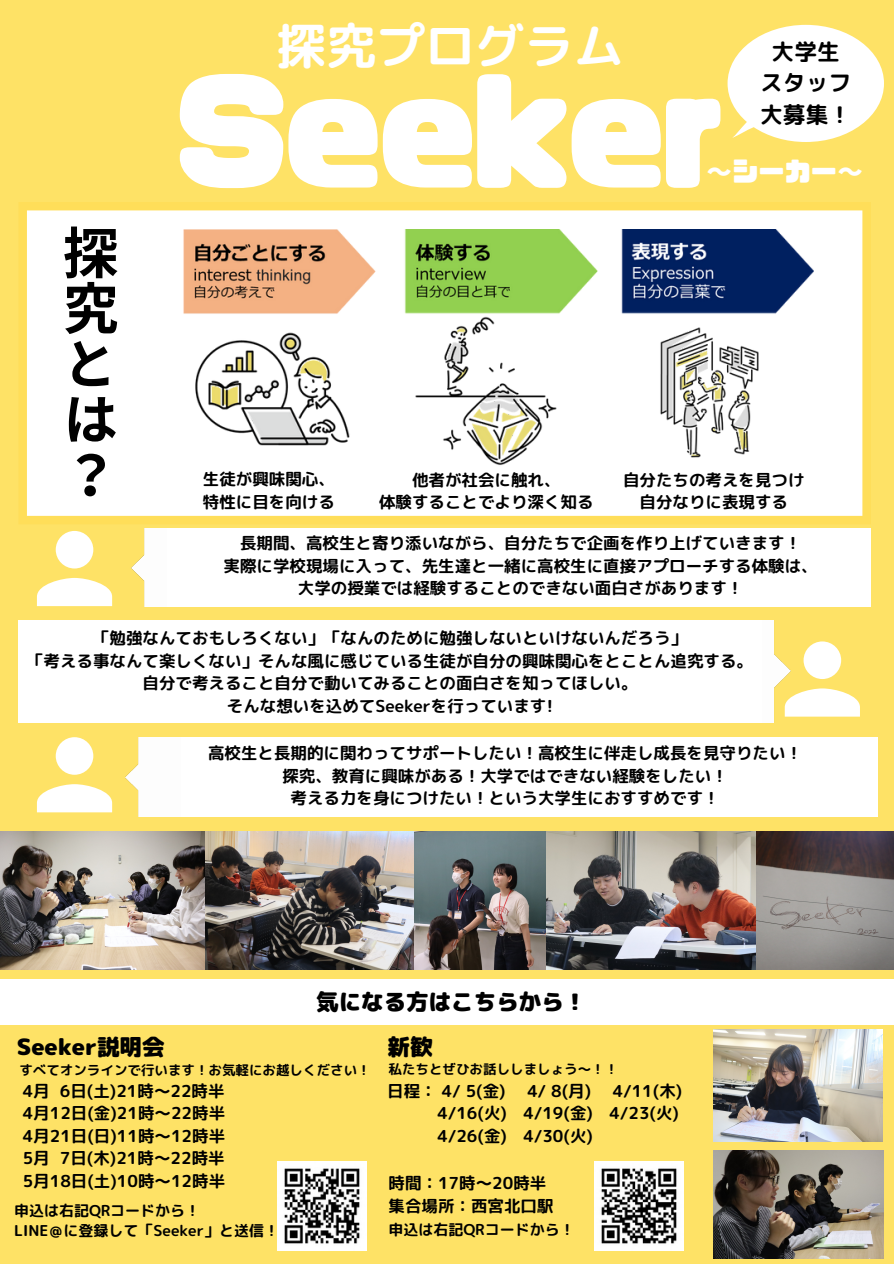
<style>
.page{position:relative;width:894px;height:1264px;background:#fff}
.page>*{position:absolute;margin:0;border:0;box-sizing:border-box;transform-origin:0 0}
.t1{font:127.5px "CP Font";color:#fff}
.t2{font:700 55.5px/55.5px "Noto Sans JP";color:#000}
.t3{font:49.5px "rounded mplus 1 p bold";color:#fff}
.t4{font:26.1px "CP Font";color:#fff}
.t5{font:22.8px/31.5px "rounded mplus 1 p bold";color:#000;text-align:center}
.t6{font:22.5px "rounded mplus 1 p black";color:#000}
.t7{font:16.5px "rounded mplus 1 p bold";color:#000}
.t8{font:15px "rounded mplus 1 p bold";color:#000}
.t9{font:13.5px "rounded mplus 1 p bold";color:#000}
</style>
<div class="page">
<div style="left:0;top:0;width:893px;height:1263px;background:#fee266"></div>
<svg style="left:19px;top:202px;width:851px;height:322px;fill:#fff"></svg>
<div style="left:0;top:979px;width:893px;height:45px;background:#fff"></div>
<img style="left:277px;top:1161px;width:89px;height:89px">
<img style="left:594px;top:1161px;width:89px;height:89px">
<img style="left:132px;top:528px;width:35px;height:79px">
<img style="left:125px;top:737px;width:56px;height:79px">
<div style="left:167px;top:528px;width:703px;height:79px;background:#fff"></div>
<div style="left:181px;top:737px;width:696px;height:80px;background:#fff"></div>
<img style="left:761px;top:620px;width:29px;height:102px">
<div style="left:18px;top:620px;width:743px;height:103px;background:#fff"></div>
<svg style="left:727px;top:25px;width:156px;height:117px"></svg>
<svg style="left:37px;top:531px;width:75px;height:75px"></svg>
<svg style="left:784px;top:641px;width:75px;height:75px"></svg>
<svg style="left:37px;top:737px;width:75px;height:75px"></svg>
<img style="left:162px;top:229px;width:650px;height:241px">
<img style="left:0;top:831px;width:383px;height:139px">
<img style="left:754px;top:831px;width:139px;height:139px">
<img style="left:383px;top:831px;width:163px;height:139px">
<img style="left:546px;top:831px;width:208px;height:139px">
<img style="left:713px;top:1150px;width:170px;height:108px">
<img style="left:713px;top:1029px;width:169px;height:112px">
<p class="t2" style="left:63px;top:222px;width:57px">探究とは？</p>
<p class="t3" style="left:277px;top:11px;width:348px">探究プログラム</p>
<p class="t5" style="left:760px;top:35px;width:93px">大学生スタッフ大募集！</p>
<p class="t4" style="left:706px;top:159px;width:156px">～シーカー～</p>
<p class="t1" style="left:177px;top:68px;width:547px">Seeker</p>
<h5 class="t7" style="left:203px;top:467px;width:133px">生徒が興味関心、</h5>
<p class="t7" style="left:203px;top:490px;width:133px">特性に目を向ける</p>
<p class="t7" style="left:412px;top:468px;width:150px">他者が社会に触れ、</p>
<p class="t7" style="left:379px;top:490px;width:216px">体験することでより深く知る</p>
<p class="t7" style="left:623px;top:468px;width:183px">自分たちの考えを見つけ</p>
<p class="t7" style="left:639px;top:490px;width:150px">自分なりに表現する</p>
<p class="t7" style="left:240px;top:531px;width:562px">長期間、高校生と寄り添いながら、自分たちで企画を作り上げていきます！</p>
<p class="t7" style="left:223px;top:554px;width:595px">実際に学校現場に入って、先生達と一緒に高校生に直接アプローチする体験は、</p>
<p class="t7" style="left:298px;top:576px;width:447px">大学の授業では経験することのできない面白さがあります！</p>
<h1 class="t7" style="left:93px;top:626px;width:595px">「勉強なんておもしろくない」「なんのために勉強しないといけないんだろう」</h1>
<h4 class="t7" style="left:27px;top:649px;width:727px">「考える事なんて楽しくない」そんな風に感じている生徒が自分の興味関心をとことん追究する。</h4>
<h2 class="t7" style="left:142px;top:671px;width:496px">自分で考えること自分で動いてみることの面白さを知ってほしい。</h2>
<p class="t7" style="left:227px;top:694px;width:328px">そんな想いを込めてSeekerを行っています!</p>
<p class="t7" style="left:208px;top:741px;width:595px">高校生と長期的に関わってサポートしたい！高校生に伴走し成長を見守りたい！</p>
<p class="t7" style="left:282px;top:764px;width:447px">探究、教育に興味がある！大学ではできない経験をしたい！</p>
<p class="t7" style="left:290px;top:786px;width:430px">考える力を身につけたい！という大学生におすすめです！</p>
<h3 class="t6" style="left:316px;top:985px;width:271px">気になる方はこちらから！</h3>
<p class="t6" style="left:17px;top:1030px;width:149px">Seeker説明会</p>
<p class="t6" style="left:387px;top:1030px;width:46px">新歓</p>
<p class="t9" style="left:19px;top:1060px;width:353px">すべてオンラインで行います！お気軽にお越しください！</p>
<p class="t9" style="left:388px;top:1059px;width:231px">私たちとぜひお話ししましょう～！！</p>
<p class="t7" style="left:387px;top:1078px;width:120px">日程： 4/ 5(金)</p>
<p class="t7" style="left:527px;top:1078px;width:65px">4/ 8(月)</p>
<p class="t7" style="left:612px;top:1078px;width:71px">4/11(木)</p>
<p class="t7" style="left:437px;top:1101px;width:243px">4/16(火) 4/19(金) 4/23(火)</p>
<p class="t7" style="left:437px;top:1123px;width:157px">4/26(金) 4/30(火)</p>
<p class="t7" style="left:388px;top:1171px;width:159px">時間：17時～20時半</p>
<p class="t7" style="left:388px;top:1193px;width:166px">集合場所：西宮北口駅</p>
<p class="t8" style="left:388px;top:1218px;width:188px">申込は右記QRコードから！</p>
<p class="t7" style="left:23px;top:1078px;width:203px">4月 6日(土)21時～22時半</p>
<h5 class="t7" style="left:23px;top:1101px;width:204px">4月12日(金)21時～22時半</h5>
<h5 class="t7" style="left:23px;top:1123px;width:204px">4月21日(日)11時～12時半</h5>
<p class="t7" style="left:23px;top:1146px;width:203px">5月 7日(木)21時～22時半</p>
<p class="t7" style="left:23px;top:1168px;width:204px">5月18日(土)10時～12時半</p>
<p class="t8" style="left:14px;top:1199px;width:188px">申込は右記QRコードから！</p>
<p class="t8" style="left:14px;top:1220px;width:266px">LINE＠に登録して「Seeker」と送信！</p>
</div>
